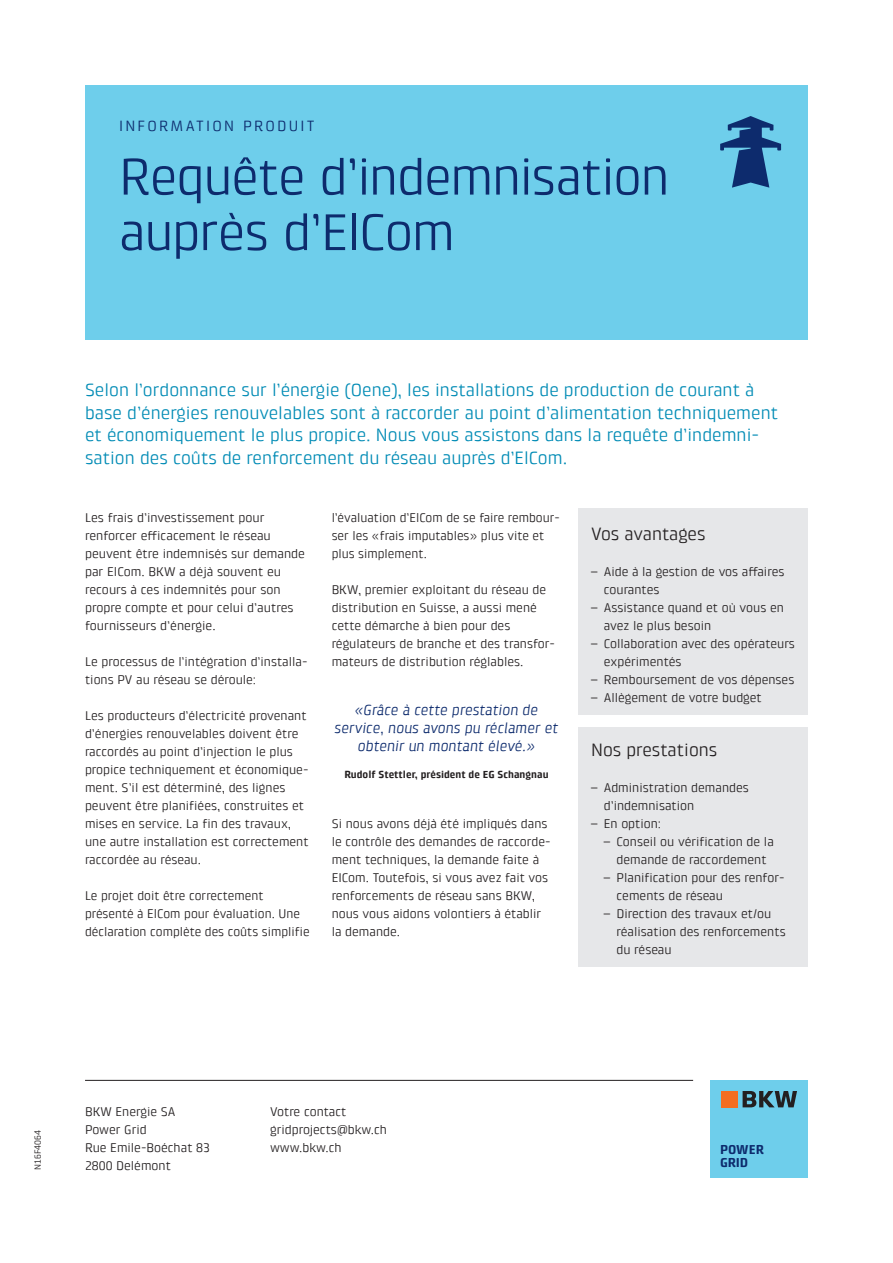
<style>
.page{position:relative;width:893px;height:1263px;background:#fff}
.page>*{position:absolute;margin:0;border:0;box-sizing:border-box;transform-origin:0 0}
.t1{font:52.5px/55.5px "Klint Pro";letter-spacing:-.02em;color:#0d2b6d}
.t2{font:18px/22.5px "Klint Pro";color:#008bb5}
.t3{font:18px "Klint Pro";color:#231f20}
.t4{font:italic 15px/18px "Klint Pro";color:#0d2b6d;text-align:center}
.t5{font:15px "Klint Pro";letter-spacing:.15em;color:#0d2b6d}
.t6{font:700 13.05px/12.8px "Klint Pro";letter-spacing:-.01em;color:#0d2b6d}
.t7{font:12.75px/18px "Klint Pro";color:#231f20}
.t8{font:700 10.5px "Klint Pro";color:#231f20}
.t9{font:9px "Klint Pro";color:#231f20}
</style>
<div class="page">
<div style="left:85px;top:85px;width:723px;height:255px;background:#6eceeb"></div>
<div style="left:578px;top:509px;width:230px;height:206px;background:#e6e7e9"></div>
<div style="left:578px;top:727px;width:230px;height:240px;background:#e6e7e9"></div>
<svg style="left:720px;top:116px;width:61px;height:72px"></svg>
<hr style="left:85px;top:1080px;width:608px;height:1px;background:#231f20">
<div style="left:710px;top:1080px;width:98px;height:98px;background:#6eceeb"></div>
<div style="left:721px;top:1091px;width:16px;height:16px;background:#f36e21"></div>
<svg style="left:743px;top:1091px;width:54px;height:16px"></svg>
<p class="t5" style="left:119px;top:117px;width:197px">INFORMATION PRODUIT</p>
<h1 class="t1" style="left:119px;top:149px;width:552px">Requête d’indemnisation auprès d’ElCom</h1>
<p class="t2" style="left:85px;top:379px;width:695px">Selon l’ordonnance sur l’énergie (Oene), les installations de production de courant à base d’énergies renouvelables sont à raccorder au point d’alimentation techniquement et économiquement le plus propice. Nous vous assistons dans la requête d’indemni&shy;sation des coûts de renforcement du réseau auprès d’ElCom.</p>
<p class="t7" style="left:85px;top:509px;width:222px">Les frais d’investissement pour renforcer efficacement le réseau peuvent être indemnisés sur demande par ElCom. BKW a déjà souvent eu recours à ces indemnités pour son propre compte et pour celui d’autres fournisseurs d’énergie.</p>
<p class="t7" style="left:85px;top:653px;width:224px">Le processus de l’intégration d’installa&shy;tions PV au réseau se déroule:</p>
<p class="t7" style="left:85px;top:707px;width:225px">Les producteurs d’électricité provenant d’énergies renouvelables doivent être raccordés au point d’injection le plus propice techniquement et économique&shy;ment. S’il est déterminé, des lignes peuvent être planifiées, construites et mises en service. La fin des travaux, une autre installation est correctement raccordée au réseau.</p>
<p class="t7" style="left:85px;top:887px;width:226px">Le projet doit être correctement présenté à ElCom pour évaluation. Une déclaration complète des coûts simplifie</p>
<p class="t7" style="left:332px;top:509px;width:230px">l’évaluation d’ElCom de se faire rembour&shy;ser les «frais imputables» plus vite et plus simplement.</p>
<p class="t7" style="left:332px;top:581px;width:225px">BKW, premier exploitant du réseau de distribution en Suisse, a aussi mené cette démarche à bien pour des régulateurs de branche et des transfor&shy;mateurs de distribution réglables.</p>
<p class="t4" style="left:335px;top:701px;width:225px">«Grâce à cette prestation de service, nous avons pu réclamer et obtenir un montant élevé.»</p>
<p class="t8" style="left:344px;top:768px;width:206px">Rudolf Stettler, président de EG Schangnau</p>
<p class="t7" style="left:332px;top:815px;width:221px">Si nous avons déjà été impliqués dans le contrôle des demandes de raccorde&shy;ment techniques, la demande faite à EICom. Toutefois, si vous avez fait vos renforcements de réseau sans BKW, nous vous aidons volontiers à établir la demande.</p>
<h2 class="t3" style="left:591px;top:524px;width:116px">Vos avantages</h2>
<p class="t7" style="left:604px;top:563px;width:182px;text-indent:-13px">– Aide à la gestion de vos affaires courantes</p>
<p class="t7" style="left:604px;top:599px;width:182px;text-indent:-13px">– Assistance quand et où vous en avez le plus besoin</p>
<p class="t7" style="left:604px;top:635px;width:193px;text-indent:-13px">– Collaboration avec des opérateurs expérimentés</p>
<p class="t7" style="left:591px;top:671px;width:205px">– Remboursement de vos dépenses</p>
<p class="t7" style="left:591px;top:689px;width:172px">– Allègement de votre budget</p>
<h2 class="t3" style="left:591px;top:740px;width:128px">Nos prestations</h2>
<p class="t7" style="left:604px;top:779px;width:147px;text-indent:-13px">– Administration demandes d’indemnisation</p>
<p class="t7" style="left:591px;top:815px;width:72px">– En option:</p>
<p class="t7" style="left:604px;top:833px;width:172px;text-align:center">– Conseil ou vérification de la demande de raccordement</p>
<p class="t7" style="left:617px;top:869px;width:170px;text-indent:-13px">– Planification pour des renfor&shy;cements de réseau</p>
<p class="t7" style="left:617px;top:905px;width:171px;text-indent:-13px">– Direction des travaux et/ou réalisation des renforcements du réseau</p>
<p class="t9" style="left:33px;top:1170px;width:41px;rotate:-90deg">N16F4064</p>
<p class="t7" style="left:85px;top:1103px;width:126px">BKW Energie SA<br>Power Grid<br>Rue Emile-Boéchat 83<br>2800 Delémont</p>
<p class="t7" style="left:270px;top:1103px;width:118px">Votre contact gridprojects@bkw.ch www.bkw.ch</p>
<p class="t6" style="left:720px;top:1143px;width:45px">POWER<br>GRID</p>
</div>
